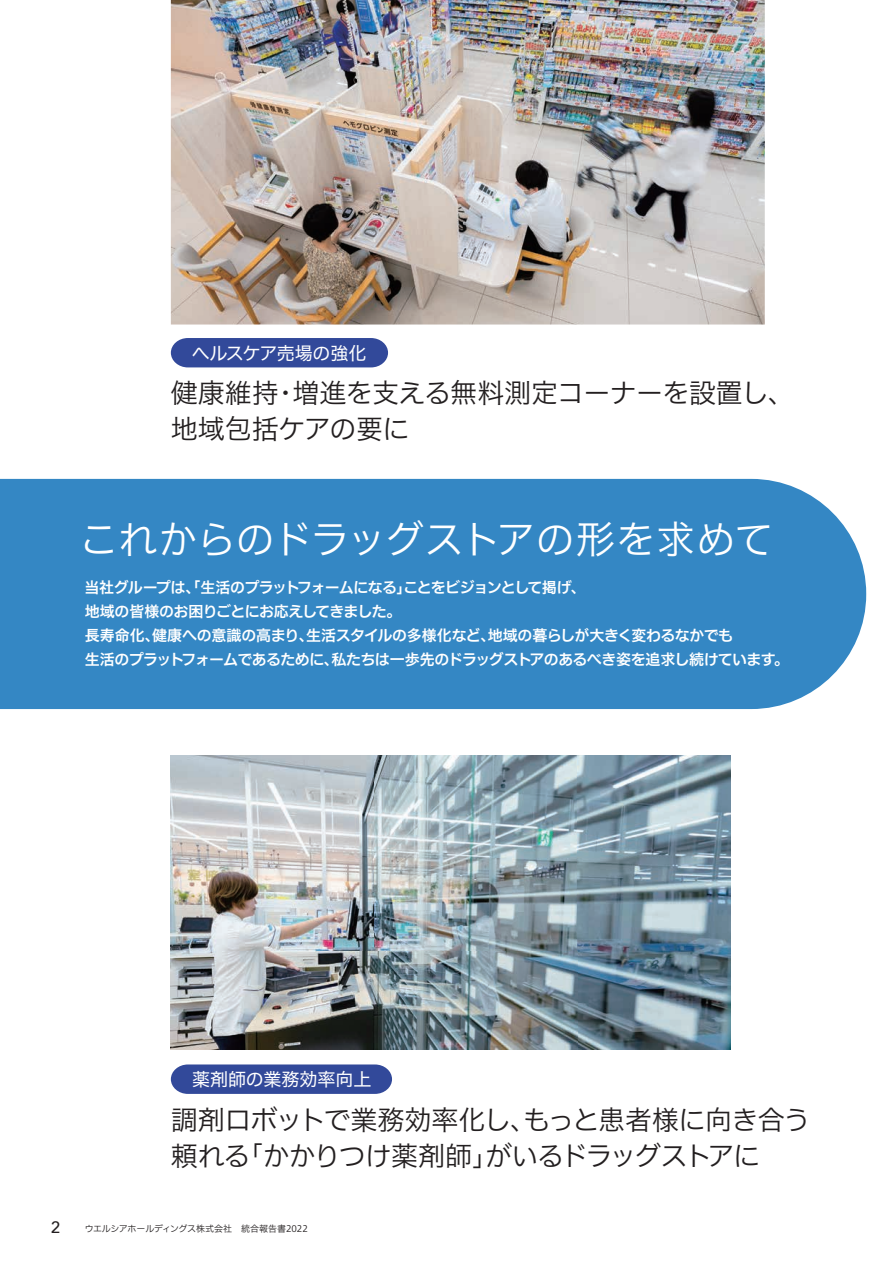
<style>
.page{position:relative;width:893px;height:1263px;background:#fff}
.page>*{position:absolute;margin:0;border:0;box-sizing:border-box;transform-origin:0 0}
.t1{font:39px "Hiragino UD Sans F Std N W3 90 msp RKSJ H";letter-spacing:-.015em;color:#fff}
.t2{font:27px/36px "Hiragino UD Sans F Std N W3 90 msp RKSJ H";letter-spacing:-.025em;color:#231f20}
.t3{font:18px "Hiragino UD Sans F Std N W4 90 msp RKSJ H";letter-spacing:-.03em;color:#fff}
.t4{font:18px "Hiragino UD Sans F Std N W4 90 msp RKSJ H";letter-spacing:-.005em;color:#fff}
.t5{font:500 16.5px "Avenir Next";color:#231f20}
.t6{font:15px/24px "Hiragino UD Sans F Std N W6 90 msp RKSJ H";letter-spacing:-.04em;color:#fff}
.t7{font:9px "Hiragino UD Sans F Std N W3 90 msp RKSJ H";letter-spacing:-.01em;color:#231f20}
</style>
<div class="page">
<div style="left:0;top:479px;width:866px;height:230px;background:#3487c4"></div>
<img style="left:171px;top:755px;width:559px;height:294px">
<img style="left:171px;top:0;width:594px;height:325px">
<div style="left:171px;top:338px;width:217px;height:29px;background:#32499a"></div>
<svg style="left:171px;top:1064px;width:221px;height:30px;background:#3c529f"></svg>
<p class="t3" style="left:192px;top:346px;width:176px">ヘルスケア売場の強化</p>
<h2 class="t2" style="left:171px;top:379px;width:625px">健康維持・増進を支える無料測定コーナーを設置し、地域包括ケアの要に</h2>
<h1 class="t1" style="left:80px;top:525px;width:695px">これからのドラッグストアの形を求めて</h1>
<p class="t6" style="left:84px;top:578px;width:706px">当社グループは、「生活のプラットフォームになる」ことをビジョンとして掲げ、<br>地域の皆様のお困りごとにお応えしてきました。<br>長寿命化、健康への意識の高まり、生活スタイルの多様化など、地域の暮らしが大きく変わるなかでも<br>生活のプラットフォームであるために、私たちは一歩先のドラッグストアのあるべき姿を追求し続けています。</p>
<p class="t4" style="left:192px;top:1073px;width:181px">薬剤師の業務効率向上</p>
<h2 class="t2" style="left:171px;top:1105px;width:641px">調剤ロボットで業務効率化し、もっと患者様に向き合う頼れる「かかりつけ薬剤師」がいるドラッグストアに</h2>
<p class="t5" style="left:51px;top:1214px;width:11px">2</p>
<p class="t7" style="left:85px;top:1226px;width:225px">ウエルシアホールディングス株式会社　統合報告書2022</p>
</div>
